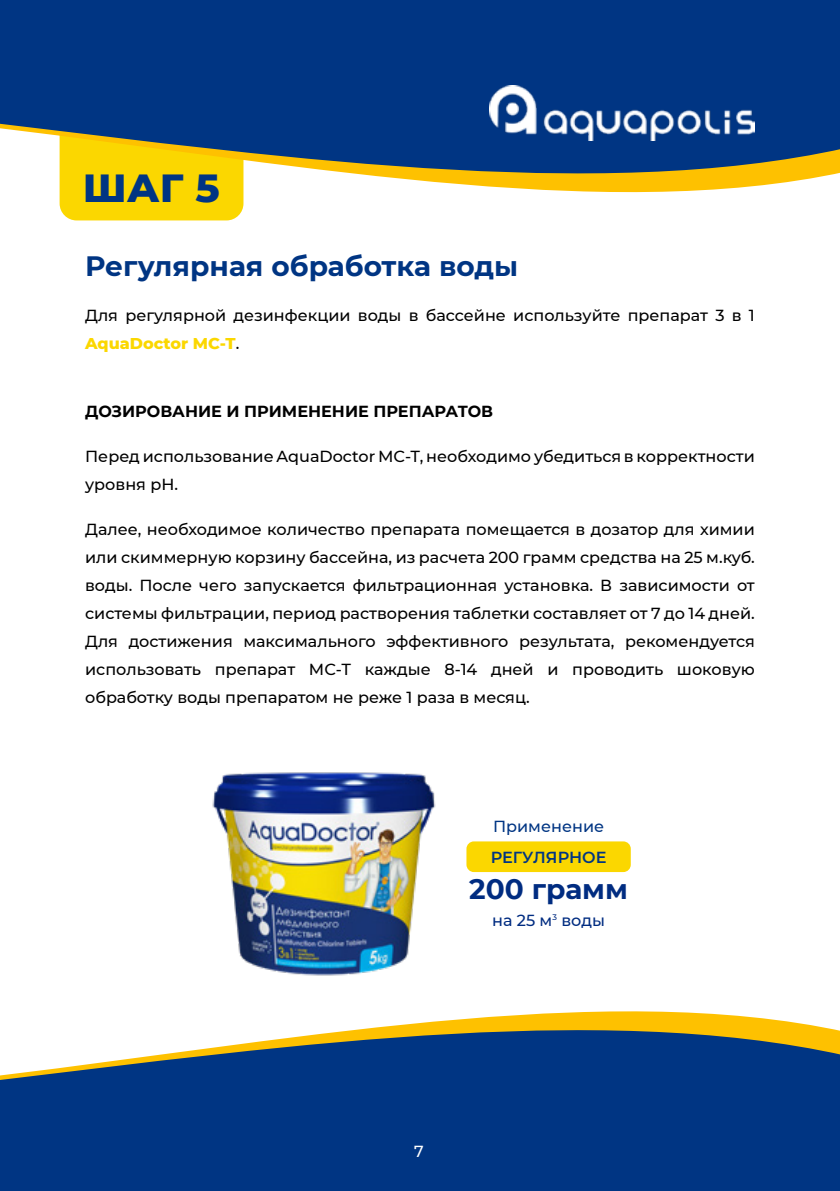
<style>
.page{position:relative;width:840px;height:1191px;background:#fff}
.page>*{position:absolute;margin:0;border:0;box-sizing:border-box;transform-origin:0 0}
.t1{font:800 40px "Montserrat";color:#003583}
.t2{font:700 28px "Montserrat";color:#003583}
.t3{font:700 28px "Montserrat";color:#002c81}
.t4{font:500 16px/28px "Montserrat";color:#000}
.t5{font:700 16px "Montserrat";color:#000}
.t6{font:500 16px "Montserrat";color:#003583}
.t7{font:500 16px "Montserrat";color:#002c81}
.t8{font:600 16px "Montserrat";color:#003583}
.t9{font:500 16px "Montserrat";color:#fff}
.s1{font-weight:800;color:#fbd700}
</style>
<div class="page">
<svg style="left:0;top:1011px;width:839px;height:180px;background:#315788"></svg>
<svg style="left:0;top:0;width:839px;height:221px;fill:#003583"></svg>
<img style="left:489px;top:85px;width:265px;height:55px">
<div style="left:466px;top:841px;width:164px;height:31px;background:#fbd700;border-radius:7px"></div>
<img style="left:212px;top:772px;width:224px;height:204px">
<h1 class="t1" style="left:83px;top:158px;width:138px">ШАГ 5</h1>
<h2 class="t2" style="left:85px;top:246px;width:434px">Регулярная обработка воды</h2>
<p class="t4" style="left:85px;top:301px;width:670px">Для регулярной дезинфекции воды в бассейне используйте препарат 3 в 1<br><span class="s1">AquaDoctor MC-T</span>.</p>
<p class="t5" style="left:85px;top:399px;width:409px">ДОЗИРОВАНИЕ И ПРИМЕНЕНИЕ ПРЕПАРАТОВ</p>
<p class="t4" style="left:85px;top:441px;width:670px">Перед использование AquaDoctor МС-Т, необходимо убедиться в корректности уровня pH.</p>
<p class="t4" style="left:85px;top:514px;width:670px;text-align:justify">Далее, необходимое количество препарата помещается в дозатор для химии или скиммерную корзину бассейна, из расчета 200 грамм средства на 25 м.куб. воды. После чего запускается фильтрационная установка. В зависимости от системы фильтрации, период растворения таблетки составляет от 7 до 14 дней.<br>Для достижения максимального эффективного результата, рекомендуется использовать препарат МС-Т каждые 8-14 дней и проводить шоковую обработку воды препаратом не реже 1 раза в месяц.</p>
<p class="t6" style="left:492px;top:815px;width:113px">Применение</p>
<p class="t8" style="left:490px;top:846px;width:117px">РЕГУЛЯРНОЕ</p>
<h2 class="t3" style="left:469px;top:869px;width:160px">200 грамм</h2>
<p class="t7" style="left:492px;top:909px;width:114px">на 25 м<sup>3</sup> воды</p>
<p class="t9" style="left:414px;top:1140px;width:11px">7</p>
</div>
